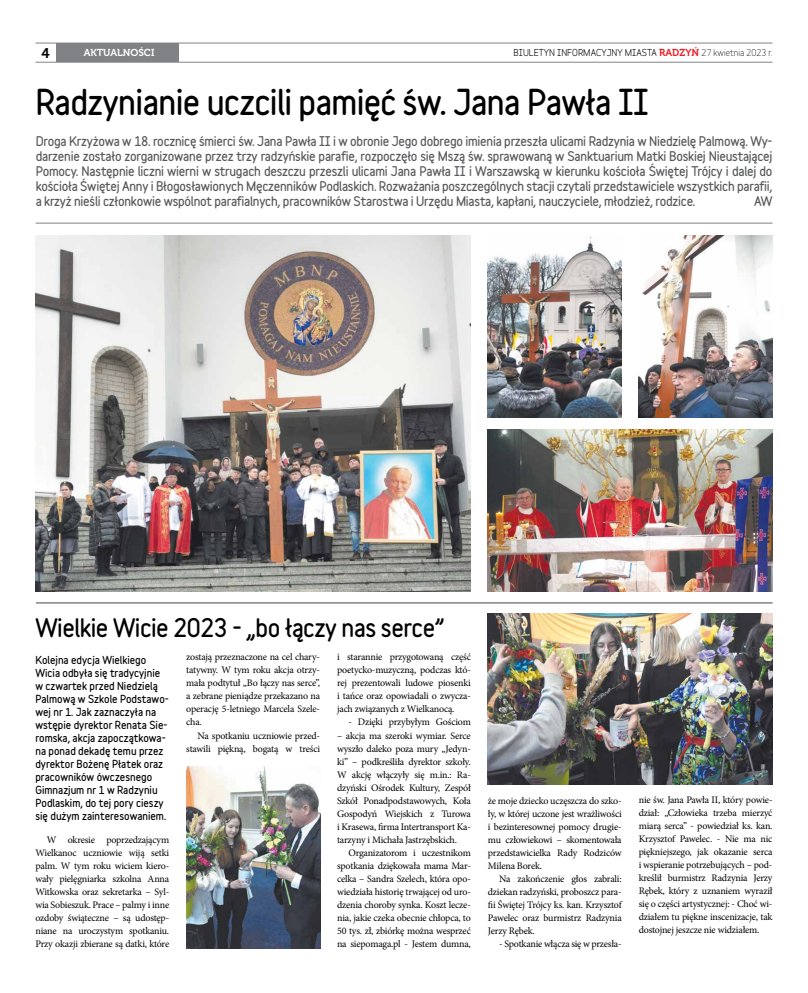
<style>
.page{position:relative;width:808px;height:993px;background:#fff}
.page>*{position:absolute;margin:0;border:0;box-sizing:border-box;transform-origin:0 0}
.t1{font:900 32px "Variable";letter-spacing:-.02em;color:#000}
.t2{font:900 23px "Variable";letter-spacing:-.02em;color:#000}
.t3{font:14px "Museo 700";color:#000}
.t4{font:900 12px/15px "Variable";letter-spacing:-.02em;color:#58595b;text-align:justify}
.t5{font:10px/13px "Minion Pro";letter-spacing:-.02em;color:#000;text-align:justify}
.t6{font:900 10px/13px "Variable";color:#000}
.t7{font:10px "Museo 700";color:#fff}
.t8{font:700 9px "Variable";color:#000}
.s1{font-family:"Museo 700";font-weight:400;font-size:10px;color:#ed1d24}
.s2{font-weight:400}
</style>
<div class="page">
<div style="left:56px;top:43px;width:123px;height:19px;background:#808285"></div>
<hr style="left:35px;top:43px;width:737px;height:1px;background:#808285">
<hr style="left:35px;top:62px;width:737px;height:1px;background:#808285">
<hr style="left:36px;top:223px;width:736px;height:1px;background:#808285">
<hr style="left:36px;top:602px;width:736px;height:1px;background:#808285">
<img style="left:639px;top:235px;width:133px;height:182px">
<img style="left:488px;top:236px;width:134px;height:181px">
<img style="left:488px;top:430px;width:284px;height:161px">
<img style="left:488px;top:613px;width:284px;height:171px">
<img style="left:35px;top:235px;width:436px;height:356px">
<img style="left:186px;top:766px;width:134px;height:181px">
<h3 class="t3" style="left:42px;top:45px;width:10px">4</h3>
<p class="t7" style="left:84px;top:47px;width:72px">AKTUALNOŚCI</p>
<p class="t8" style="left:514px;top:45px;width:260px">BIULETYN INFORMACYJNY MIASTA <span class="s1">RADZYŃ</span> <span class="s2">27 kwietnia 2023 r.</span></p>
<h1 class="t1" style="left:35px;top:77px;width:615px">Radzynianie uczcili pamięć św. Jana Pawła II</h1>
<p class="t4" style="left:36px;top:133px;width:738px">Droga Krzyżowa w 18. rocznicę śmierci św. Jana Pawła II i w obronie Jego dobrego imienia przeszła ulicami Radzynia w Niedzielę Palmową. Wy&shy;darzenie zostało zorganizowane przez trzy radzyńskie parafie, rozpoczęło się Mszą św. sprawowaną w Sanktuarium Matki Boskiej Nieustającej Pomocy. Następnie liczni wierni w strugach deszczu przeszli ulicami Jana Pawła II i Warszawską w kierunku kościoła Świętej Trójcy i dalej do kościoła Świętej Anny i Błogosławionych Męczenników Podlaskich. Rozważania poszczególnych stacji czytali przedstawiciele wszystkich parafii, a krzyż nieśli członkowie wspólnot parafialnych, pracowników Starostwa i Urzędu Miasta, kapłani, nauczyciele, młodzież, rodzice.</p>
<p class="t4" style="left:754px;top:193px;width:20px">AW</p>
<h2 class="t2" style="left:35px;top:610px;width:410px">Wielkie Wicie 2023 - „bo łączy nas serce”</h2>
<p class="t6" style="left:35px;top:652px;width:135px">Kolejna edycja Wielkiego<br>Wicia odbyła się tradycyjnie w czwartek przed Niedzielą<br>Palmową w Szkole Podstawo&shy;wej nr 1. Jak zaznaczyła na wstępie dyrektor Renata Sie&shy;romska, akcja zapoczątkowa&shy;na ponad dekadę temu przez dyrektor Bożenę Płatek oraz pracowników ówczesnego<br>Gimnazjum nr 1 w Radzyniu<br>Podlaskim, do tej pory cieszy się dużym zainteresowaniem.</p>
<p class="t5" style="left:35px;top:832px;width:135px;text-indent:11px">W okresie poprzedzającym Wielkanoc uczniowie wiją setki palm. W tym roku wiciem kiero&shy;wały pielęgniarka szkolna Anna Witkowska oraz sekretarka – Syl&shy;wia Sobieszuk. Prace – palmy i inne ozdoby świąteczne – są udostęp&shy;niane na uroczystym spotkaniu.<br>Przy okazji zbierane są datki, które</p>
<p class="t5" style="left:186px;top:650px;width:135px">zostają przeznaczone na cel chary&shy;tatywny. W tym roku akcja otrzy&shy;mała podtytuł „Bo łączy nas serce”, a zebrane pieniądze przekazano na operację 5-letniego Marcela Szele&shy;cha.</p>
<p class="t5" style="left:186px;top:728px;width:135px;text-align:right">Na spotkaniu uczniowie przed&shy;stawili piękną, bogatą w treści</p>
<p class="t5" style="left:337px;top:650px;width:135px">i starannie przygotowaną część poetycko-muzyczną, podczas któ&shy;rej prezentowali ludowe piosenki i tańce oraz opowiadali o zwycza&shy;jach związanych z Wielkanocą.</p>
<p class="t5" style="left:348px;top:715px;width:124px">- Dzięki przybyłym Gościom</p>
<p class="t5" style="left:337px;top:728px;width:135px">– akcja ma szeroki wymiar. Serce wyszło daleko poza mury „Jedyn&shy;ki” – podkreśliła dyrektor szkoły.<br>W akcję włączyły się m.in.: Ra&shy;dzyński Ośrodek Kultury, Zespół Szkół Ponadpodstawowych, Koła Gospodyń Wiejskich z Turowa i Krasewa, firma Intertransport Ka&shy;tarzyny i Michała Jastrzębskich.</p>
<p class="t5" style="left:337px;top:845px;width:135px;text-indent:11px">Organizatorom i uczestnikom spotkania dziękowała mama Mar&shy;celka – Sandra Szelech, która opo&shy;wiedziała historię trwającej od uro&shy;dzenia choroby synka. Koszt lecze&shy;nia, jakie czeka obecnie chłopca, to 50 tys. zł, zbiórkę można wesprzeć na siepomaga.pl - Jestem dumna,</p>
<p class="t5" style="left:488px;top:793px;width:135px">że moje dziecko uczęszcza do szko&shy;ły, w której uczone jest wrażliwości i bezinteresownej pomocy drugie&shy;mu człowiekowi – skomentowała przedstawicielka Rady Rodziców Milena Borek.</p>
<p class="t5" style="left:488px;top:871px;width:135px;text-indent:11px">Na zakończenie głos zabrali: dziekan radzyński, proboszcz para&shy;fii Świętej Trójcy ks. kan. Krzysztof Pawelec oraz burmistrz Radzynia Jerzy Rębek.</p>
<p class="t5" style="left:499px;top:936px;width:124px">- Spotkanie włącza się w przesła-</p>
<p class="t5" style="left:639px;top:793px;width:135px">nie św. Jana Pawła II, który powie&shy;dział: „Człowieka trzeba mierzyć miarą serca” - powiedział ks. kan.<br>Krzysztof Pawelec. - Nie ma nic piękniejszego, jak okazanie serca i wspieranie potrzebujących – pod&shy;kreślił burmistrz Radzynia Jerzy Rębek, który z uznaniem wyraził się o części artystycznej: - Choć wi&shy;działem tu piękne inscenizacje, tak dostojnej jeszcze nie widziałem.</p>
</div>
